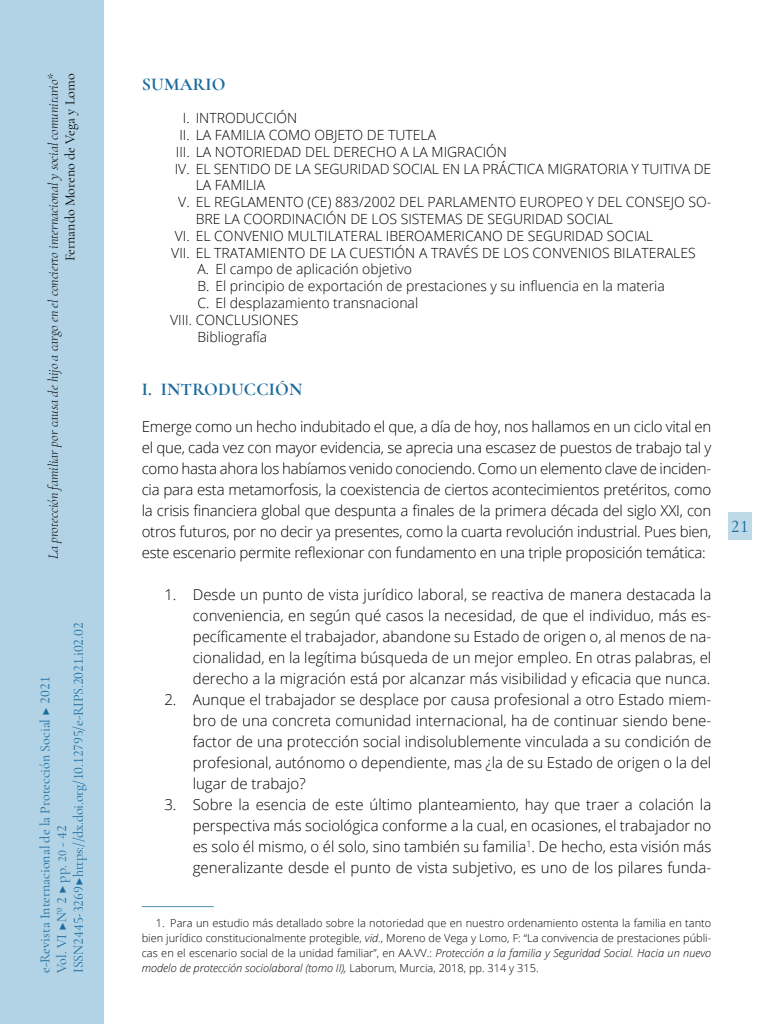
<style>
.page{position:relative;width:768px;height:1024px;background:#fff}
.page>*{position:absolute;margin:0;border:0;box-sizing:border-box;transform-origin:0 0}
._40_Enunciado{font:700 18px "Cormorant Garamond";letter-spacing:.01em;color:#1b6b9f}
.t1{font:500 18px "Cormorant Garamond";color:#1b6b9f}
._00_bsc_Sin{font:300 15px/21px "Open Sans";color:#000;text-align:justify}
.Summary{font:300 14px/16.8px "Open Sans";color:#000}
.Summary_2{font:300 14px "Open Sans";color:#000}
.t2{font:14px/16.8px "Cormorant Garamond";letter-spacing:-.005em;color:#1b6b9f}
.t3{font:italic 300 14px "Cormorant Garamond";color:#000}
.t4{font:14px "Cormorant Garamond";color:#000}
.zz_notas{font:300 11px/15px "Open Sans";color:#000;text-align:justify}
.zz_notas-2{font:italic 300 11px "Open Sans";color:#000}
.s1{font-size:12px}
.s2{font-style:italic}
.s3{font-style:normal}
</style>
<div class="page">
<hr style="left:142px;top:906px;width:72px;height:1px;background:#4b94b9">
<div style="left:0;top:0;width:103px;height:1024px;background:#b1d3e5"></div>
<div style="left:728px;top:512px;width:23px;height:28px;background:#bedae8"></div>
<p class="t3" style="left:45px;top:559px;width:487px;rotate:-90deg">La protección familiar por causa de hijo a cargo en el concierto internacional y social comunitario*</p>
<p class="t4" style="left:62px;top:261px;width:189px;rotate:-90deg">Fernando Moreno de Vega y Lomo</p>
<p class="t2" style="left:70px;top:973px;width:352px;rotate:-90deg">ISSN 2445-3269 ▶ https://dx.doi.org/10.12795/e-RIPS.2021.i02.02</p>
<p class="t2" style="left:36px;top:973px;width:298px;rotate:-90deg">e-Revista Internacional de la Protección Social ▶ 2021<br>Vol. VI ▶Nº 2 ▶ pp. <span class="s1">20</span> - 42</p>
<p class="_40_Enunciado" style="left:142px;top:73px;width:85px">SUMARIO</p>
<p class="Summary" style="left:183px;top:109px;width:116px">I. INTRODUCCIÓN</p>
<p class="Summary" style="left:179px;top:126px;width:258px">II. LA FAMILIA COMO OBJETO DE TUTELA</p>
<p class="Summary" style="left:176px;top:143px;width:333px">III. LA NOTORIEDAD DEL DERECHO A LA MIGRACIÓN</p>
<p class="Summary" style="left:196px;top:160px;width:517px;text-indent:-21px">IV. EL SENTIDO DE LA SEGURIDAD SOCIAL EN LA PRÁCTICA MIGRATORIA Y TUITIVA DE<br>LA FAMILIA</p>
<p class="Summary" style="left:196px;top:193px;width:517px;text-indent:-17px">V. EL REGLAMENTO (CE) 883/2002 DEL PARLAMENTO EUROPEO Y DEL CONSEJO SO-<br>BRE LA COORDINACIÓN DE LOS SISTEMAS DE SEGURIDAD SOCIAL</p>
<p class="Summary" style="left:175px;top:227px;width:480px">VI. EL CONVENIO MULTILATERAL IBEROAMERICANO DE SEGURIDAD SOCIAL</p>
<p class="Summary" style="left:171px;top:244px;width:526px">VII. EL TRATAMIENTO DE LA CUESTIÓN A TRAVÉS DE LOS CONVENIOS BILATERALES</p>
<p class="Summary_2" style="left:197px;top:260px;width:216px">A. El campo de aplicación objetivo</p>
<p class="Summary_2" style="left:197px;top:276px;width:469px">B. El principio de exportación de prestaciones y su influencia en la materia</p>
<p class="Summary_2" style="left:197px;top:293px;width:222px">C. El desplazamiento transnacional</p>
<p class="Summary" style="left:170px;top:311px;width:130px">VIII. CONCLUSIONES</p>
<p class="Summary_2" style="left:197px;top:327px;width:71px">Bibliografía</p>
<p class="_40_Enunciado" style="left:142px;top:378px;width:162px">I. INTRODUCCIÓN</p>
<p class="_00_bsc_Sin" style="left:142px;top:416px;width:571px">Emerge como un hecho indubitado el que, a día de hoy, nos hallamos en un ciclo vital en el que, cada vez con mayor evidencia, se aprecia una escasez de puestos de trabajo tal y como hasta ahora los habíamos venido conociendo. Como un elemento clave de inciden&shy;cia para esta metamorfosis, la coexistencia de ciertos acontecimientos pretéritos, como la crisis financiera global que despunta a finales de la primera década del siglo XXI, con otros futuros, por no decir ya presentes, como la cuarta revolución industrial. Pues bien, este escenario permite reflexionar con fundamento en una triple proposición temática:</p>
<p class="_00_bsc_Sin" style="left:193px;top:584px;width:520px;text-indent:-28px">1. Desde un punto de vista jurídico laboral, se reactiva de manera destacada la conveniencia, en según qué casos la necesidad, de que el individuo, más es&shy;pecíficamente el trabajador, abandone su Estado de origen o, al menos de na&shy;cionalidad, en la legítima búsqueda de un mejor empleo. En otras palabras, el derecho a la migración está por alcanzar más visibilidad y eficacia que nunca.</p>
<p class="_00_bsc_Sin" style="left:193px;top:689px;width:520px;text-indent:-28px">2. Aunque el trabajador se desplace por causa profesional a otro Estado miem&shy;bro de una concreta comunidad internacional, ha de continuar siendo bene&shy;factor de una protección social indisolublemente vinculada a su condición de profesional, autónomo o dependiente, mas ¿la de su Estado de origen o la del lugar de trabajo?</p>
<p class="_00_bsc_Sin" style="left:193px;top:794px;width:520px;text-indent:-28px">3. Sobre la esencia de este último planteamiento, hay que traer a colación la perspectiva más sociológica conforme a la cual, en ocasiones, el trabajador no es solo él mismo, o él solo, sino también su familia<sup>1</sup>. De hecho, esta visión más generalizante desde el punto de vista subjetivo, es uno de los pilares funda-</p>
<p class="zz_notas" style="left:142px;top:915px;width:571px;text-indent:14px">1. Para un estudio más detallado sobre la notoriedad que en nuestro ordenamiento ostenta la familia en tanto bien jurídico constitucionalmente protegible, <span class="s2">vid.</span>, Moreno de Vega y Lomo, F: “La convivencia de prestaciones públi&shy;cas en el escenario social de la unidad familiar”, en AA.VV.: <span class="s2">Protección a la familia y Seguridad Social. Hacia un nuevo</span></p>
<p class="zz_notas-2" style="left:142px;top:961px;width:398px">modelo de protección sociolaboral (tomo II), <span class="s3">Laborum, Murcia, 2018, pp. 314 y 315.</span></p>
<p class="t1" style="left:731px;top:515px;width:19px">21</p>
</div>
